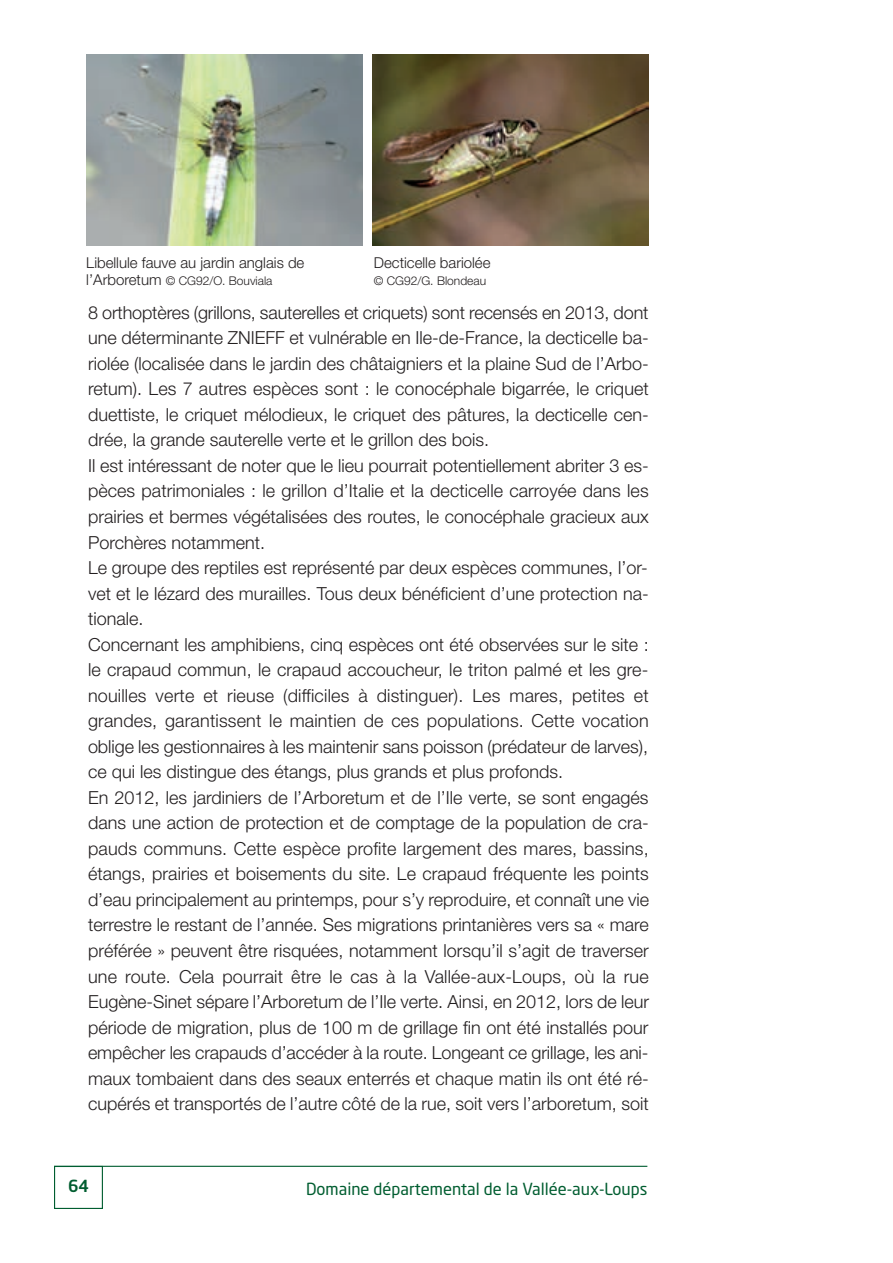
<style>
.page{position:relative;width:893px;height:1263px;background:#fff}
.page>*{position:absolute;margin:0;border:0;box-sizing:border-box;transform-origin:0 0}
.t1{font:300 18px/25.5px "Helvetica Neue";color:#231f20}
.t2{font:16.5px "Neo Sans";color:#005d30}
.t3{font:500 16.5px "Neo Sans";color:#005d30}
.t4{font:300 15px "Helvetica Neue";color:#231f20}
.t5{font:300 12px "Helvetica Neue";color:#231f20}
.s1{font-size:15px}
</style>
<div class="page">
<hr style="left:54px;top:1166px;width:593px;height:1px;background:#005d30">
<div style="left:54px;top:1166px;width:49px;height:43px;border:1px solid #005d30"></div>
<img style="left:86px;top:54px;width:277px;height:191px">
<img style="left:372px;top:54px;width:277px;height:191px">
<p class="t4" style="left:86px;top:251px;width:220px">Libellule fauve au jardin anglais de</p>
<p class="t5" style="left:86px;top:271px;width:188px"><span class="s1">l’Arboretum</span> © CG92/O. Bouviala</p>
<p class="t4" style="left:374px;top:251px;width:118px">Decticelle bariolée</p>
<p class="t5" style="left:374px;top:271px;width:114px">© CG92/G. Blondeau</p>
<p class="t1" style="left:88px;top:299px;width:563px">8 orthoptères (grillons, sauterelles et criquets) sont recensés en 2013, dont une déterminante ZNIEFF et vulnérable en Ile-de-France, la decticelle ba&shy;riolée (localisée dans le jardin des châtaigniers et la plaine Sud de l’Arbo&shy;retum). Les 7 autres espèces sont : le conocéphale bigarrée, le criquet duettiste, le criquet mélodieux, le criquet des pâtures, la decticelle cen&shy;drée, la grande sauterelle verte et le grillon des bois.<br>Il est intéressant de noter que le lieu pourrait potentiellement abriter 3 es&shy;pèces patrimoniales : le grillon d’Italie et la decticelle carroyée dans les prairies et bermes végétalisées des routes, le conocéphale gracieux aux Porchères notamment.<br>Le groupe des reptiles est représenté par deux espèces communes, l’or&shy;vet et le lézard des murailles. Tous deux bénéficient d’une protection na&shy;tionale.<br>Concernant les amphibiens, cinq espèces ont été observées sur le site : le crapaud commun, le crapaud accoucheur, le triton palmé et les gre&shy;nouilles verte et rieuse (difficiles à distinguer). Les mares, petites et grandes, garantissent le maintien de ces populations. Cette vocation oblige les gestionnaires à les maintenir sans poisson (prédateur de larves), ce qui les distingue des étangs, plus grands et plus profonds.<br>En 2012, les jardiniers de l’Arboretum et de l’Ile verte, se sont engagés dans une action de protection et de comptage de la population de cra&shy;pauds communs. Cette espèce profite largement des mares, bassins, étangs, prairies et boisements du site. Le crapaud fréquente les points d’eau principalement au printemps, pour s’y reproduire, et connaît une vie terrestre le restant de l’année. Ses migrations printanières vers sa « mare préférée » peuvent être risquées, notamment lorsqu’il s’agit de traverser une route. Cela pourrait être le cas à la Vallée-aux-Loups, où la rue Eugène-Sinet sépare l’Arboretum de l’Ile verte. Ainsi, en 2012, lors de leur période de migration, plus de 100 m de grillage fin ont été installés pour empêcher les crapauds d’accéder à la route. Longeant ce grillage, les ani&shy;maux tombaient dans des seaux enterrés et chaque matin ils ont été ré&shy;cupérés et transportés de l’autre côté de la rue, soit vers l’arboretum, soit</p>
<p class="t3" style="left:68px;top:1179px;width:22px">64</p>
<p class="t2" style="left:306px;top:1183px;width:343px">Domaine départemental de la Vallée-aux-Loups</p>
</div>
